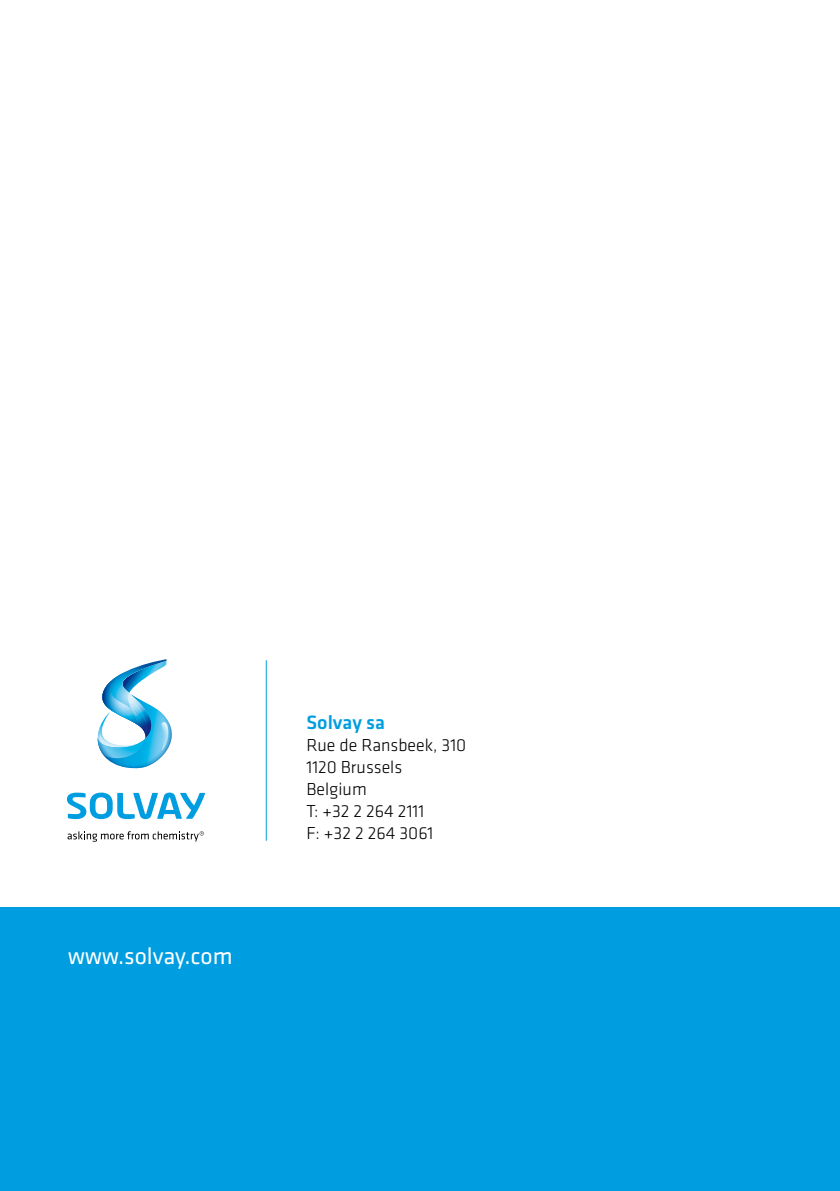
<style>
.page{position:relative;width:840px;height:1191px;background:#fff}
.page>*{position:absolute;margin:0;border:0;box-sizing:border-box;transform-origin:0 0}
.t1{font:24px "Klavika";color:#fff}
.t2{font:500 20px "Klavika";color:#009ee0}
.t3{font:300 18px/22px "Klavika";color:#000}
</style>
<div class="page">
<div style="left:0;top:907px;width:839px;height:284px;background:#009ee0"></div>
<svg style="left:67px;top:792px;width:138px;height:27px"></svg>
<svg style="left:97px;top:659px;width:75px;height:110px"></svg>
<svg style="left:67px;top:831px;width:137px;height:10px"></svg>
<hr style="left:265px;top:660px;width:1px;height:180px;background:#009ee0">
<h1 class="t1" style="left:68px;top:940px;width:166px">www.solvay.com</h1>
<p class="t2" style="left:306px;top:709px;width:80px">Solvay sa</p>
<p class="t3" style="left:306px;top:734px;width:161px">Rue de Ransbeek, 310<br>1120 Brussels<br>Belgium<br>T: +32 2 264 2111<br>F: +32 2 264 3061</p>
</div>
